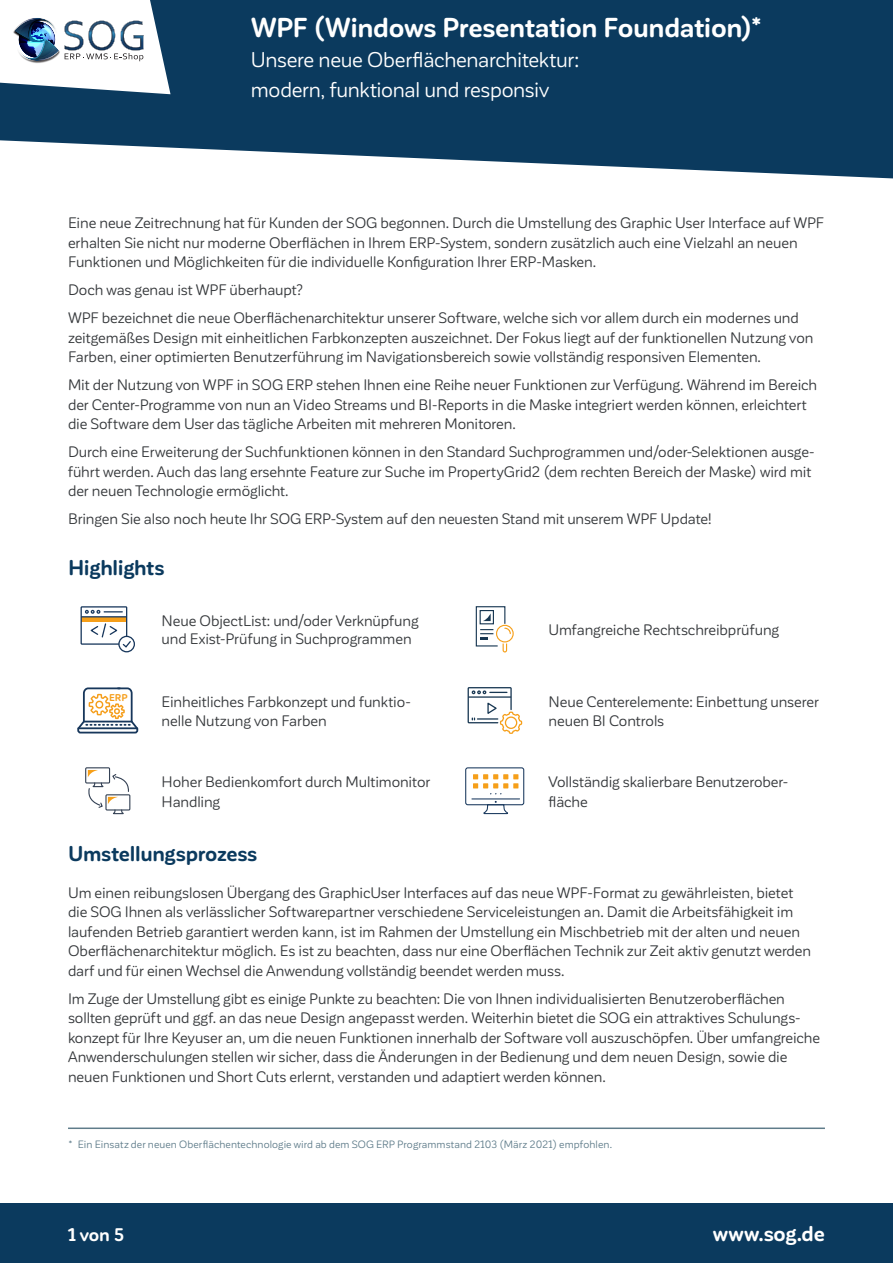
<style>
.page{position:relative;width:893px;height:1263px;background:#fff}
.page>*{position:absolute;margin:0;border:0;box-sizing:border-box;transform-origin:0 0}
.t1{font:700 27px "Corporative Sans Rd";letter-spacing:-.015em;color:#fff}
.t2{font:21px/30px "Corporative Sans Rd";letter-spacing:-.015em;color:#fff}
.t3{font:700 21px "Corporative Sans Rd";letter-spacing:-.015em;color:#0b3a5e}
.t4{font:700 21px "Corporative Sans Rd";letter-spacing:-.01em;color:#fff}
.t5{font:700 18px "Corporative Sans Rd";color:#fff}
.t6{font:15px/19.5px "Corporative Sans Rd";letter-spacing:-.005em;color:#35383b}
.t7{font:10.5px "Corporative Sans Rd";letter-spacing:.01em;color:#5f7c8a}
.t8{font:700 9.75px "Corporative Sans Rd";color:#f59e1b}
</style>
<div class="page">
<div style="left:0;top:1203px;width:893px;height:60px;background:#0b3a5e"></div>
<svg style="left:0;top:0;width:893px;height:179px;background:#285171"></svg>
<svg style="left:0;top:0;width:171px;height:94px"></svg>
<hr style="left:68px;top:1127px;width:757px;height:2px;background:#5f7c8a">
<div style="left:118px;top:636px;width:17px;height:16px;border:1px solid #18375c;border-radius:50%"></div>
<svg style="left:80px;top:606px;width:52px;height:43px"></svg>
<div style="left:496px;top:625px;width:18px;height:17px;border:1px solid #f69f19;border-radius:50%"></div>
<svg style="left:475px;top:606px;width:36px;height:47px"></svg>
<svg style="left:77px;top:687px;width:62px;height:47px"></svg>
<svg style="left:467px;top:687px;width:55px;height:47px"></svg>
<div style="left:105px;top:794px;width:25px;height:16px;border:1px solid #344154"></div>
<div style="left:85px;top:767px;width:25px;height:16px;border:1px solid #344154"></div>
<svg style="left:88px;top:770px;width:41px;height:44px"></svg>
<svg style="left:483px;top:801px;width:26px;height:13px"></svg>
<hr style="left:472px;top:798px;width:48px;height:1px;background:#18375c">
<div style="left:465px;top:767px;width:59px;height:38px;border:1px solid #18375c;border-radius:2px"></div>
<svg style="left:473px;top:774px;width:45px;height:21px"></svg>
<h1 class="t1" style="left:251px;top:16px;width:513px">WPF (Windows Presentation Foundation)*</h1>
<h2 class="t2" style="left:251px;top:45px;width:330px">Unsere neue Oberflächenarchitektur: modern, funktional und responsiv</h2>
<p class="t6" style="left:68px;top:213px;width:757px">Eine neue Zeitrechnung hat für Kunden der SOG begonnen. Durch die Umstellung des Graphic User Interface auf WPF erhalten Sie nicht nur moderne Oberflächen in Ihrem ERP-System, sondern zusätzlich auch eine Vielzahl an neuen<br>Funktionen und Möglichkeiten für die individuelle Konfiguration Ihrer ERP-Masken.</p>
<p class="t6" style="left:68px;top:276px;width:732px;line-height:28px">Doch was genau ist WPF überhaupt?<br>WPF bezeichnet die neue Oberflächenarchitektur unserer Software, welche sich vor allem durch ein modernes und</p>
<p class="t6" style="left:68px;top:328px;width:747px">zeitgemäßes Design mit einheitlichen Farbkonzepten auszeichnet. Der Fokus liegt auf der funktionellen Nutzung von<br>Farben, einer optimierten Benutzerführung im Navigationsbereich sowie vollständig responsiven Elementen.</p>
<p class="t6" style="left:68px;top:376px;width:751px">Mit der Nutzung von WPF in SOG ERP stehen Ihnen eine Reihe neuer Funktionen zur Verfügung. Während im Bereich der Center-Programme von nun an Video Streams und BI-Reports in die Maske integriert werden können, erleichtert die Software dem User das tägliche Arbeiten mit mehreren Monitoren.</p>
<p class="t6" style="left:68px;top:443px;width:749px">Durch eine Erweiterung der Suchfunktionen können in den Standard Suchprogrammen und/oder-Selektionen ausge&shy;führt werden. Auch das lang ersehnte Feature zur Suche im PropertyGrid2 (dem rechten Bereich der Maske) wird mit der neuen Technologie ermöglicht.</p>
<p class="t6" style="left:68px;top:510px;width:645px">Bringen Sie also noch heute Ihr SOG ERP-System auf den neuesten Stand mit unserem WPF Update!</p>
<h2 class="t3" style="left:68px;top:558px;width:98px">Highlights</h2>
<p class="t8" style="left:109px;top:692px;width:20px">ERP</p>
<p class="t6" style="left:162px;top:612px;width:258px;line-height:18px">Neue ObjectList: und/oder Verknüpfung und Exist-Prüfung in Suchprogrammen</p>
<p class="t6" style="left:162px;top:692px;width:251px">Einheitliches Farbkonzept und funktio&shy;nelle Nutzung von Farben</p>
<p class="t6" style="left:162px;top:772px;width:270px">Hoher Bedienkomfort durch Multimonitor<br>Handling</p>
<p class="t6" style="left:549px;top:621px;width:232px">Umfangreiche Rechtschreibprüfung</p>
<p class="t6" style="left:549px;top:692px;width:272px">Neue Centerelemente: Einbettung unserer neuen BI Controls</p>
<p class="t6" style="left:549px;top:772px;width:241px">Vollständig skalierbare Benutzerober&shy;fläche</p>
<h2 class="t3" style="left:68px;top:845px;width:191px">Umstellungsprozess</h2>
<p class="t6" style="left:68px;top:883px;width:745px">Um einen reibungslosen Übergang des GraphicUser Interfaces auf das neue WPF-Format zu gewährleisten, bietet die SOG Ihnen als verlässlicher Softwarepartner verschiedene Serviceleistungen an. Damit die Arbeitsfähigkeit im laufenden Betrieb garantiert werden kann, ist im Rahmen der Umstellung ein Mischbetrieb mit der alten und neuen Oberflächenarchitektur möglich. Es ist zu beachten, dass nur eine Oberflächen Technik zur Zeit aktiv genutzt werden darf und für einen Wechsel die Anwendung vollständig beendet werden muss.</p>
<p class="t6" style="left:68px;top:989px;width:754px">Im Zuge der Umstellung gibt es einige Punkte zu beachten: Die von Ihnen individualisierten Benutzeroberflächen sollten geprüft und ggf. an das neue Design angepasst werden. Weiterhin bietet die SOG ein attraktives Schulungs&shy;konzept für Ihre Keyuser an, um die neuen Funktionen innerhalb der Software voll auszuschöpfen. Über umfangreiche Anwenderschulungen stellen wir sicher, dass die Änderungen in der Bedienung und dem neuen Design, sowie die neuen Funktionen und Short Cuts erlernt, verstanden und adaptiert werden können.</p>
<p class="t7" style="left:68px;top:1139px;width:546px">* Ein Einsatz der neuen Oberflächentechnologie wird ab dem SOG ERP Programmstand 2103 (März 2021) empfohlen.</p>
<p class="t5" style="left:68px;top:1228px;width:58px">1 von 5</p>
<h2 class="t4" style="left:713px;top:1226px;width:114px">www.sog.de</h2>
</div>
